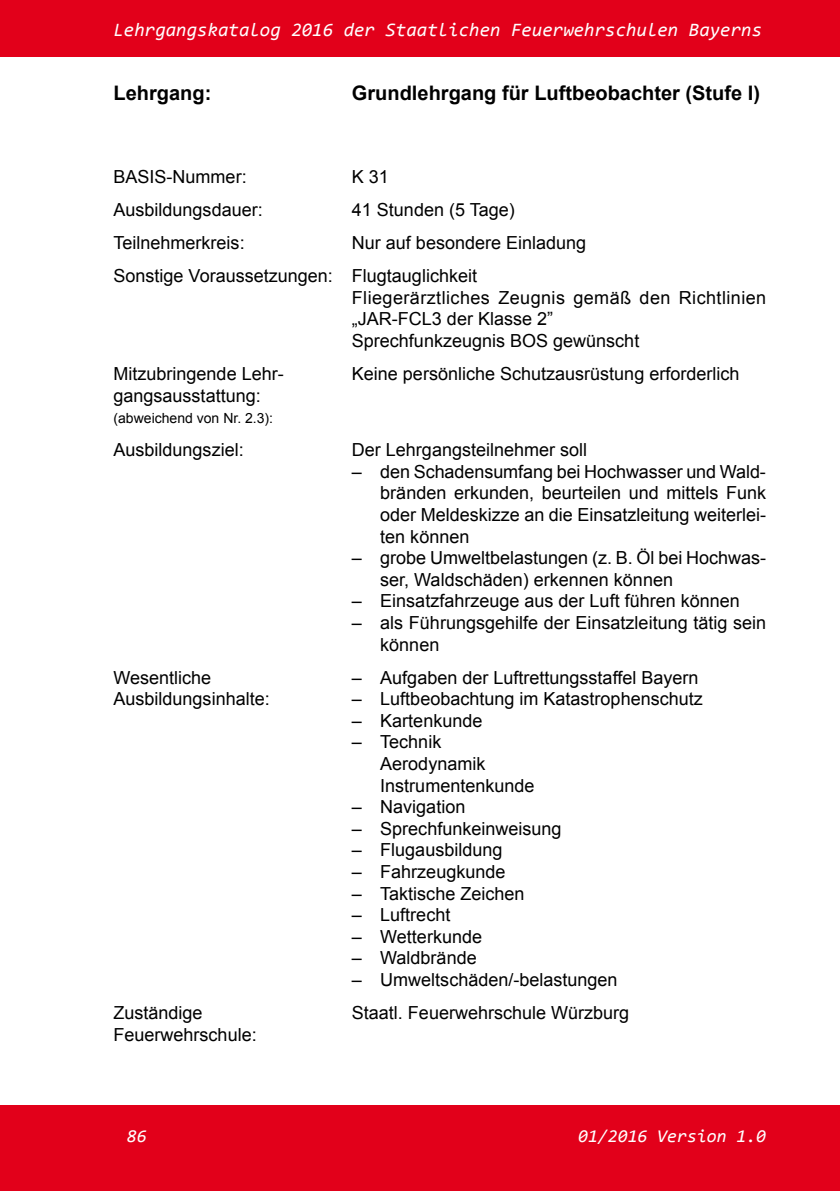
<style>
.page{position:relative;width:840px;height:1191px;background:#fff}
.page>*{position:absolute;margin:0;border:0;box-sizing:border-box;transform-origin:0 0}
.t1{font:700 20px "Arial";color:#000}
.t2{font:italic 19px "Consolas";color:#fff}
.t3{font:18px/21.6px "Arial";color:#000}
.t4{font:italic 18px "Consolas";color:#fff}
.t5{font:14px "Arial";color:#000}
</style>
<div class="page">
<div style="left:0;top:1105px;width:839px;height:86px;background:#e2001a"></div>
<div style="left:0;top:0;width:839px;height:56px;background:#e2001a"></div>
<p class="t2" style="left:113px;top:17px;width:649px">Lehrgangskatalog 2016 der Staatlichen Feuerwehrschulen Bayerns</p>
<p class="t1" style="left:113px;top:79px;width:99px">Lehrgang:</p>
<p class="t1" style="left:352px;top:79px;width:409px">Grundlehrgang für Luftbeobachter (Stufe I)</p>
<p class="t3" style="left:113px;top:166px;width:135px">BASIS-Nummer:</p>
<p class="t3" style="left:351px;top:166px;width:39px">K 31</p>
<p class="t3" style="left:113px;top:199px;width:151px">Ausbildungsdauer:</p>
<p class="t3" style="left:351px;top:199px;width:164px">41 Stunden (5 Tage)</p>
<p class="t3" style="left:113px;top:232px;width:133px">Teilnehmerkreis:</p>
<p class="t3" style="left:113px;top:226px;width:474px;line-height:33px;text-indent:238px">Nur auf besondere Einladung<br>Sonstige Voraussetzungen: Flugtauglichkeit</p>
<p class="t3" style="left:351px;top:287px;width:415px">Fliegerärztliches Zeugnis gemäß den Richtlinien „JAR-FCL3 der Klasse 2”<br>Sprechfunkzeugnis BOS gewünscht</p>
<p class="t3" style="left:113px;top:363px;width:172px">Mitzubringende Lehr-</p>
<p class="t3" style="left:351px;top:363px;width:389px">Keine persönliche Schutzausrüstung erforderlich</p>
<p class="t3" style="left:113px;top:384px;width:149px">gangsausstattung:</p>
<p class="t5" style="left:113px;top:409px;width:161px">(abweichend von Nr. 2.3):</p>
<p class="t3" style="left:113px;top:439px;width:132px">Ausbildungsziel:</p>
<p class="t3" style="left:351px;top:439px;width:237px">Der Lehrgangsteilnehmer soll</p>
<p class="t3" style="left:380px;top:461px;width:387px;text-align:justify;text-indent:-28px">– den Schadensumfang bei Hochwasser und Wald&shy;bränden erkunden, beurteilen und mittels Funk oder Meldeskizze an die Einsatzleitung weiterlei&shy;ten können</p>
<p class="t3" style="left:380px;top:547px;width:387px;text-indent:-28px">– grobe Umweltbelastungen (z. B. Öl bei Hochwas&shy;ser, Waldschäden) erkennen können</p>
<p class="t3" style="left:351px;top:590px;width:389px">– Einsatzfahrzeuge aus der Luft führen können</p>
<p class="t3" style="left:380px;top:612px;width:387px;text-indent:-28px">– als Führungsgehilfe der Einsatzleitung tätig sein können</p>
<p class="t3" style="left:113px;top:666px;width:99px">Wesentliche</p>
<p class="t3" style="left:351px;top:666px;width:348px">– Aufgaben der Luftrettungsstaffel Bayern</p>
<p class="t3" style="left:113px;top:688px;width:158px">Ausbildungsinhalte:</p>
<p class="t3" style="left:351px;top:688px;width:352px">– Luftbeobachtung im Katastrophenschutz</p>
<p class="t3" style="left:351px;top:710px;width:132px">– Kartenkunde</p>
<p class="t3" style="left:380px;top:731px;width:156px;text-indent:-28px">– Technik<br>Aerodynamik<br>Instrumentenkunde</p>
<p class="t3" style="left:351px;top:796px;width:115px">– Navigation</p>
<p class="t3" style="left:351px;top:818px;width:211px">– Sprechfunkeinweisung</p>
<p class="t3" style="left:351px;top:839px;width:152px">– Flugausbildung</p>
<p class="t3" style="left:351px;top:861px;width:155px">– Fahrzeugkunde</p>
<p class="t3" style="left:351px;top:882px;width:174px">– Taktische Zeichen</p>
<p class="t3" style="left:351px;top:904px;width:100px">– Luftrecht</p>
<p class="t3" style="left:351px;top:926px;width:132px">– Wetterkunde</p>
<p class="t3" style="left:351px;top:947px;width:126px">– Waldbrände</p>
<p class="t3" style="left:351px;top:969px;width:267px">– Umweltschäden/-belastungen</p>
<p class="t3" style="left:113px;top:1002px;width:91px">Zuständige</p>
<p class="t3" style="left:351px;top:1002px;width:279px">Staatl. Feuerwehrschule Würzburg</p>
<p class="t3" style="left:113px;top:1023px;width:145px">Feuerwehrschule:</p>
<p class="t4" style="left:127px;top:1123px;width:21px">86</p>
<p class="t4" style="left:577px;top:1123px;width:189px">01/2016 Version 1.0</p>
</div>
